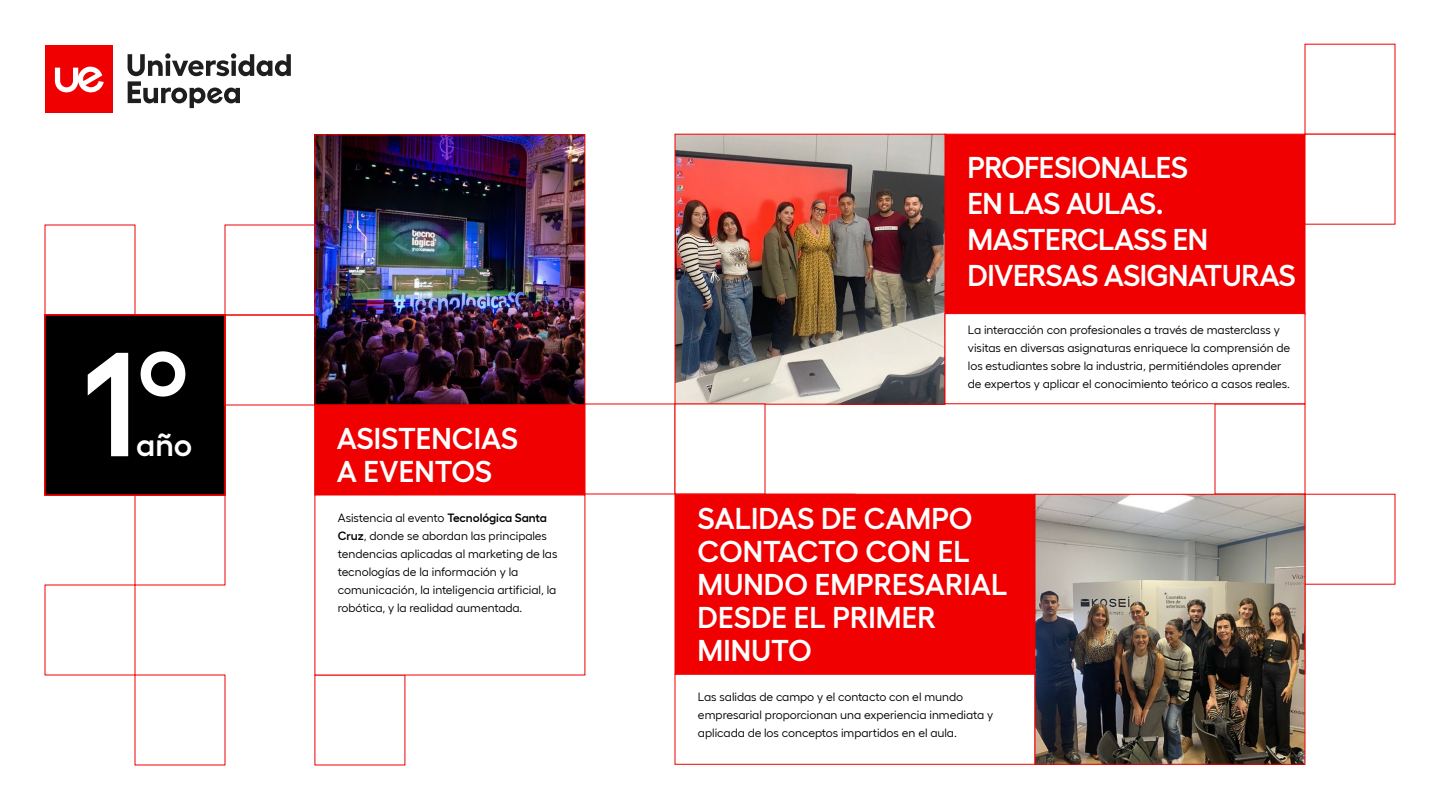
<style>
.page{position:relative;width:1440px;height:810px;background:#fff}
.page>*{position:absolute;margin:0;border:0;box-sizing:border-box;transform-origin:0 0}
.t1{font:600 147.75px "Hellix";color:#fff}
.t2{font:600 32.1px "Hellix";color:#fff}
.t3{font:600 30px/33px "Hellix";color:#fff}
.t4{font:600 30px/36px "Hellix";letter-spacing:-.02em;color:#fff}
.t5{font:12px/18px "Hellix";color:#000}
.s1{font-weight:600}
</style>
<div class="page">
<svg style="left:128px;top:53px;width:163px;height:55px"></svg>
<div style="left:45px;top:45px;width:67px;height:67px;background:#f00000"></div>
<svg style="left:55px;top:66px;width:49px;height:26px"></svg>
<div style="left:945px;top:134px;width:360px;height:181px;background:#f00000;border:1px solid #f00000"></div>
<div style="left:44px;top:314px;width:182px;height:182px;background:#000;border:2px solid #f00000"></div>
<div style="left:224px;top:315px;width:91px;height:90px;border:1px solid #f00000"></div>
<div style="left:315px;top:404px;width:270px;height:91px;background:#f00000"></div>
<img style="left:317px;top:136px;width:266px;height:267px">
<div style="left:315px;top:134px;width:270px;height:271px;border:1px solid #f00000"></div>
<img style="left:677px;top:136px;width:266px;height:266px">
<div style="left:945px;top:313px;width:360px;height:91px;background:#fff;border:1px solid #f00000"></div>
<div style="left:675px;top:494px;width:360px;height:181px;background:#f00000"></div>
<div style="left:675px;top:674px;width:360px;height:91px;background:#fff;border:1px solid #f00000"></div>
<img style="left:1037px;top:496px;width:266px;height:267px">
<div style="left:1035px;top:494px;width:270px;height:271px;border:1px solid #f00000"></div>
<h1 class="t1" style="left:82px;top:288px;width:108px">1º</h1>
<h2 class="t2" style="left:136px;top:419px;width:58px">año</h2>
<h3 class="t3" style="left:337px;top:419px;width:183px">ASISTENCIAS<br>A EVENTOS</h3>
<p class="t5" style="left:338px;top:508px;width:221px">Asistencia al evento <span class="s1">Tecnológica Santa Cruz</span>, donde se abordan las principales tendencias aplicadas al marketing de las tecnologías de la información y la comunicación, la inteligencia artificial, la robótica, y la realidad aumentada.</p>
<h3 class="t4" style="left:968px;top:146px;width:330px">PROFESIONALES<br>EN LAS AULAS.<br>MASTERCLASS EN<br>DIVERSAS ASIGNATURAS</h3>
<p class="t5" style="left:968px;top:319px;width:324px">La interacción con profesionales a través de masterclass y visitas en diversas asignaturas enriquece la comprensión de los estudiantes sobre la industria, permitiéndoles aprender de expertos y aplicar el conocimiento teórico a casos reales.</p>
<h3 class="t3" style="left:698px;top:498px;width:311px">SALIDAS DE CAMPO<br>CONTACTO CON EL<br>MUNDO EMPRESARIAL<br>DESDE EL PRIMER<br>MINUTO</h3>
<p class="t5" style="left:698px;top:687px;width:297px">Las salidas de campo y el contacto con el mundo empresarial proporcionan una experiencia inmediata y aplicada de los conceptos impartidos en el aula.</p>
</div>
